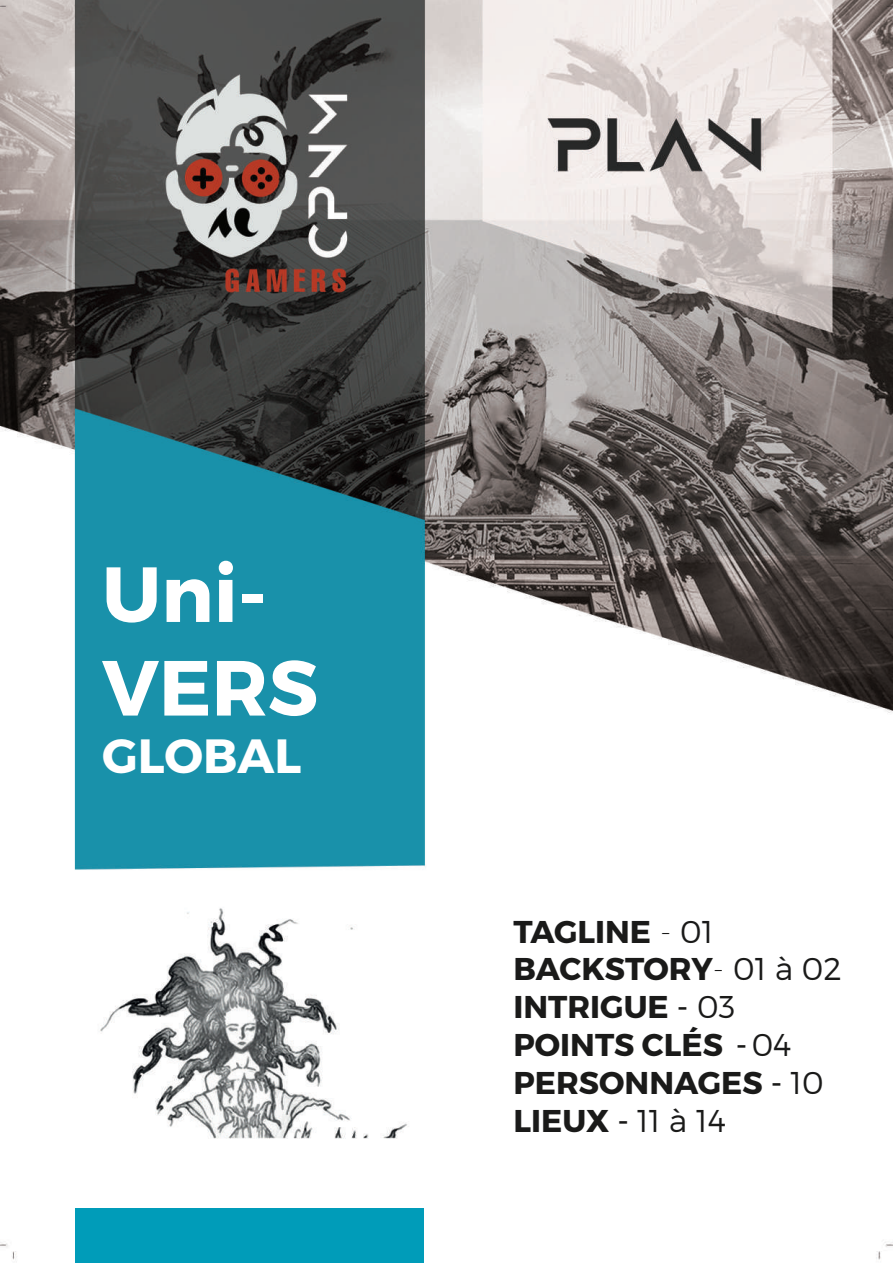
<style>
.page{position:relative;width:893px;height:1263px;background:#fff}
.page>*{position:absolute;margin:0;border:0;box-sizing:border-box;transform-origin:0 0}
.t1{font:700 78px/93.6px "Montserrat";color:#fff}
.t2{font:700 48px "Montserrat";color:#fff}
.t3{font:700 31.5px/37.8px "Montserrat";color:#1a1a19}
.s1{font-weight:200}
.s2{font-weight:300}
.s3{font-weight:400}
</style>
<div class="page">
<img style="left:0;top:0;width:893px;height:1260px">
<div style="left:75px;top:1209px;width:349px;height:54px;background:#009cb9"></div>
<img style="left:12px;top:902px;width:447px;height:254px">
<h1 class="t1" style="left:102px;top:549px;width:218px">Uni-<br>VERS</h1>
<h2 class="t2" style="left:102px;top:726px;width:201px">GLOBAL</h2>
<p class="t3" style="left:513px;top:913px;width:330px">TAGLINE <span class="s1">-</span> <span class="s2">01<br></span>BACKSTORY<span class="s1">-</span> <span class="s2">01 à 02<br></span>INTRIGUE <span class="s3">-</span> <span class="s2">03<br></span>POINTS CLÉS <span class="s3">-</span><span class="s2">04<br></span>PERSONNAGES <span class="s3">-</span> <span class="s2">10<br></span>LIEUX <span class="s3">-</span> <span class="s2">11 à 14</span></p>
</div>
